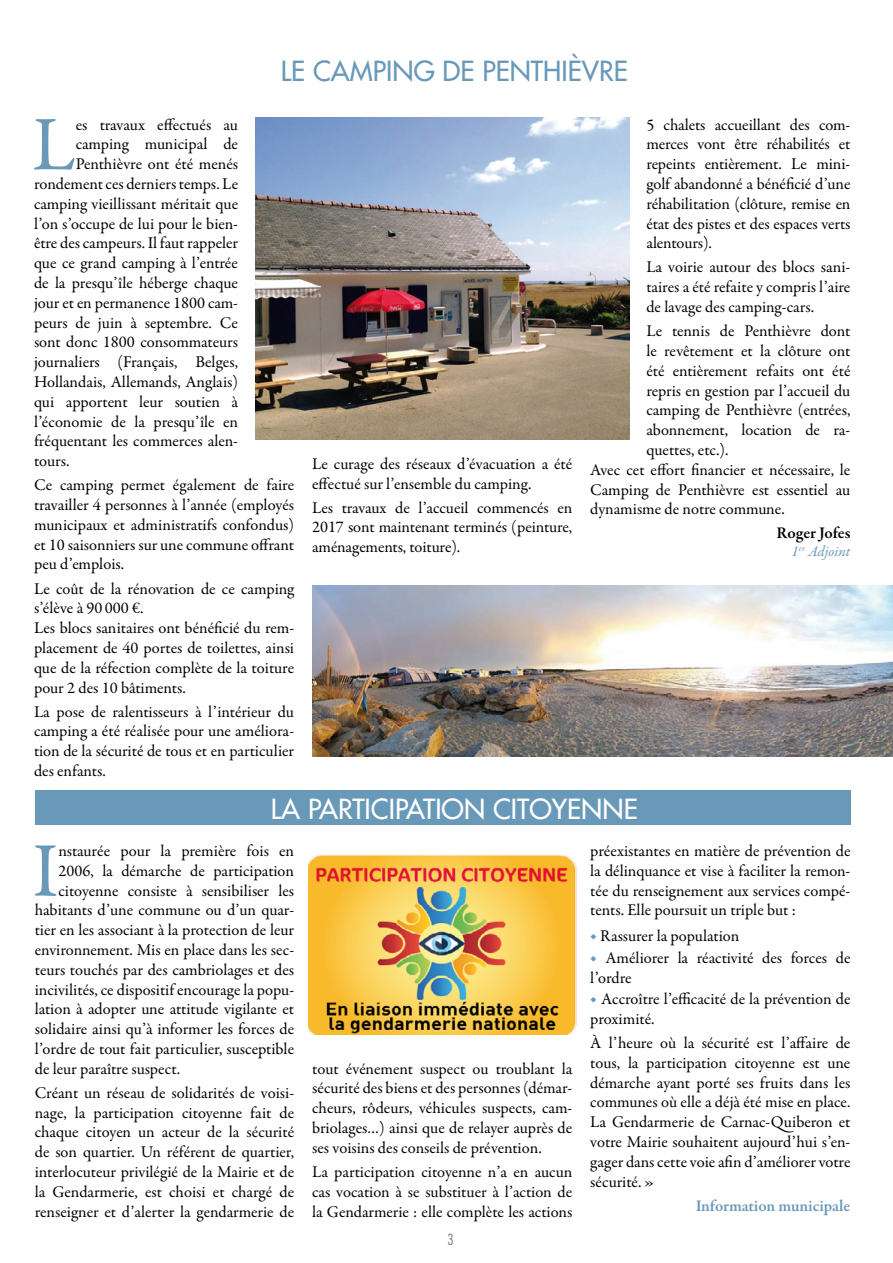
<style>
.page{position:relative;width:893px;height:1263px;background:#fff}
.page>*{position:absolute;margin:0;border:0;box-sizing:border-box;transform-origin:0 0}
.t1{font:77.55px "Garamond Premr Pro";color:#6999b9}
.t2{font:27px "Futura LT";color:#fff}
.t3{font:27px "Futura LT";color:#6999b9}
.t4{font:16.5px/19.8px "Garamond Premr Pro";letter-spacing:-.005em;color:#000;text-align:justify}
.t5{font:600 16.5px "Garamond Premr Pro";letter-spacing:-.005em;color:#6999b9}
.t6{font:600 16.5px "Garamond Premr Pro";color:#000}
.t7{font:italic 15px "Garamond Premr Pro";color:#6999b9}
.t8{font:300 condensed 15px "Futura LT";color:#7b7c7e}
.s1{font-size:18px;color:#6999b9}
</style>
<div class="page">
<div style="left:35px;top:791px;width:815px;height:34px;background:#6999b9"></div>
<img style="left:308px;top:856px;width:268px;height:178px">
<img style="left:255px;top:118px;width:374px;height:322px">
<img style="left:312px;top:585px;width:581px;height:172px">
<h2 class="t3" style="left:281px;top:54px;width:53px">LE CAM</h2>
<h2 class="t3" style="left:373px;top:54px;width:257px">PING DE PENTHIÈVRE</h2>
<p class="t4" style="left:646px;top:115px;width:206px">5 chalets accueillant des com&shy;merces vont être réhabilités et repeints entièrement. Le mini&shy;golf abandonné a bénéficié d’une réhabilitation (clôture, remise en état des pistes et des espaces verts alentours).</p>
<p class="t4" style="left:646px;top:258px;width:206px">La voirie autour des blocs sani&shy;taires a été refaite y compris l’aire de lavage des camping-cars.</p>
<p class="t4" style="left:646px;top:321px;width:206px">Le tennis de Penthièvre dont</p>
<p class="t4" style="left:646px;top:341px;width:206px">le revêtement et la clôture ont</p>
<p class="t4" style="left:646px;top:361px;width:206px">été entièrement refaits ont été</p>
<p class="t4" style="left:646px;top:381px;width:206px">repris en gestion par l’accueil du</p>
<p class="t4" style="left:646px;top:401px;width:206px">camping de Penthièvre (entrées,</p>
<p class="t4" style="left:646px;top:420px;width:206px">abonnement, location de ra-</p>
<p class="t4" style="left:646px;top:440px;width:84px">quettes, etc.).</p>
<p class="t4" style="left:590px;top:460px;width:262px">Avec cet effort financier et nécessaire, le</p>
<p class="t4" style="left:590px;top:480px;width:262px">Camping de Penthièvre est essentiel au</p>
<p class="t4" style="left:590px;top:500px;width:196px">dynamisme de notre commune.</p>
<p class="t6" style="left:776px;top:523px;width:75px">Roger Jofes</p>
<p class="t7" style="left:792px;top:542px;width:60px">1<sup>er</sup> Adjoint</p>
<h1 class="t1" style="left:32px;top:98px;width:45px">L</h1>
<p class="t4" style="left:76px;top:115px;width:164px">es travaux effectués au</p>
<p class="t4" style="left:76px;top:135px;width:164px">camping municipal de</p>
<p class="t4" style="left:76px;top:154px;width:164px">Penthièvre ont été menés</p>
<p class="t4" style="left:34px;top:174px;width:206px">rondement ces derniers temps. Le</p>
<p class="t4" style="left:34px;top:194px;width:206px">camping vieillissant méritait que</p>
<p class="t4" style="left:34px;top:214px;width:206px">l’on s’occupe de lui pour le bien-</p>
<p class="t4" style="left:34px;top:234px;width:206px">être des campeurs. Il faut rappeler</p>
<p class="t4" style="left:34px;top:253px;width:206px">que ce grand camping à l’entrée</p>
<p class="t4" style="left:34px;top:273px;width:206px">de la presqu’île héberge chaque</p>
<p class="t4" style="left:34px;top:293px;width:206px">jour et en permanence 1800 cam-</p>
<p class="t4" style="left:34px;top:313px;width:206px">peurs de juin à septembre. Ce</p>
<p class="t4" style="left:34px;top:333px;width:206px">sont donc 1800 consommateurs</p>
<p class="t4" style="left:34px;top:352px;width:206px">journaliers (Français, Belges,</p>
<p class="t4" style="left:34px;top:372px;width:206px">Hollandais, Allemands, Anglais)</p>
<p class="t4" style="left:34px;top:392px;width:206px">qui apportent leur soutien à</p>
<p class="t4" style="left:34px;top:412px;width:206px">l’économie de la presqu’île en</p>
<p class="t4" style="left:34px;top:432px;width:206px">fréquentant les commerces alen-</p>
<p class="t4" style="left:34px;top:451px;width:37px">tours.</p>
<p class="t4" style="left:34px;top:476px;width:262px">Ce camping permet également de faire travailler 4 personnes à l’année (employés municipaux et administratifs confondus) et 10 saisonniers sur une commune offrant peu d’emplois.</p>
<p class="t4" style="left:34px;top:579px;width:262px;text-align:left">Le coût de la rénovation de ce camping s’élève à 90 000 €.<br>Les blocs sanitaires ont bénéficié du rem&shy;placement de 40 portes de toilettes, ainsi que de la réfection complète de la toiture pour 2 des 10 bâtiments.</p>
<p class="t4" style="left:34px;top:702px;width:262px">La pose de ralentisseurs à l’intérieur du camping a été réalisée pour une améliora&shy;tion de la sécurité de tous et en particulier des enfants.</p>
<h2 class="t2" style="left:271px;top:791px;width:368px">LA PARTICIPATION CITOYENNE</h2>
<p class="t4" style="left:312px;top:454px;width:262px">Le curage des réseaux d’évacuation a été effectué sur l’ensemble du camping.</p>
<p class="t4" style="left:312px;top:498px;width:262px">Les travaux de l’accueil commencés en 2017 sont maintenant terminés (peinture, aménagements, toiture).</p>
<h1 class="t1" style="left:32px;top:824px;width:28px">I</h1>
<p class="t4" style="left:58px;top:841px;width:237px">nstaurée pour la première fois en</p>
<p class="t4" style="left:58px;top:861px;width:237px">2006, la démarche de participation</p>
<p class="t4" style="left:58px;top:881px;width:237px">citoyenne consiste à sensibiliser les</p>
<p class="t4" style="left:35px;top:900px;width:261px">habitants d’une commune ou d’un quar-</p>
<p class="t4" style="left:35px;top:920px;width:261px">tier en les associant à la protection de leur</p>
<p class="t4" style="left:35px;top:940px;width:261px">environnement. Mis en place dans les sec-</p>
<p class="t4" style="left:35px;top:960px;width:261px">teurs touchés par des cambriolages et des</p>
<p class="t4" style="left:35px;top:980px;width:261px">incivilités, ce dispositif encourage la popu-</p>
<p class="t4" style="left:35px;top:999px;width:261px">lation à adopter une attitude vigilante et</p>
<p class="t4" style="left:35px;top:1019px;width:261px">solidaire ainsi qu’à informer les forces de</p>
<p class="t4" style="left:35px;top:1039px;width:261px">l’ordre de tout fait particulier, susceptible</p>
<p class="t4" style="left:35px;top:1059px;width:147px">de leur paraître suspect.</p>
<p class="t4" style="left:35px;top:1083px;width:261px">Créant un réseau de solidarités de voisi&shy;nage, la participation citoyenne fait de chaque citoyen un acteur de la sécurité de son quartier. Un référent de quartier, interlocuteur privilégié de la Mairie et de la Gendarmerie, est choisi et chargé de renseigner et d’alerter la gendarmerie de</p>
<p class="t4" style="left:312px;top:1059px;width:262px">tout événement suspect ou troublant la sécurité des biens et des personnes (démar&shy;cheurs, rôdeurs, véhicules suspects, cam&shy;briolages…) ainsi que de relayer auprès de ses voisins des conseils de prévention.</p>
<p class="t4" style="left:312px;top:1162px;width:262px">La participation citoyenne n’a en aucun cas vocation à se substituer à l’action de la Gendarmerie : elle complète les actions</p>
<p class="t8" style="left:448px;top:1231px;width:8px">3</p>
<p class="t4" style="left:590px;top:841px;width:262px">préexistantes en matière de prévention de la délinquance et vise à faciliter la remon&shy;tée du renseignement aux services compé&shy;tents. Elle poursuit un triple but :</p>
<p class="t4" style="left:590px;top:926px;width:151px"><span class="s1">◆</span> Rassurer la population</p>
<p class="t4" style="left:590px;top:948px;width:262px"><span class="s1">◆</span> Améliorer la réactivité des forces de l’ordre</p>
<p class="t4" style="left:590px;top:989px;width:262px"><span class="s1">◆</span> Accroître l’efficacité de la prévention de proximité.</p>
<p class="t4" style="left:590px;top:1033px;width:262px">À l’heure où la sécurité est l’affaire de tous, la participation citoyenne est une démarche ayant porté ses fruits dans les communes où elle a déjà été mise en place.<br>La Gendarmerie de Carnac-Quiberon et votre Mairie souhaitent aujourd’hui s’en&shy;gager dans cette voie afin d’améliorer votre sécurité.»</p>
<p class="t5" style="left:696px;top:1195px;width:156px">Information municipale</p>
</div>
